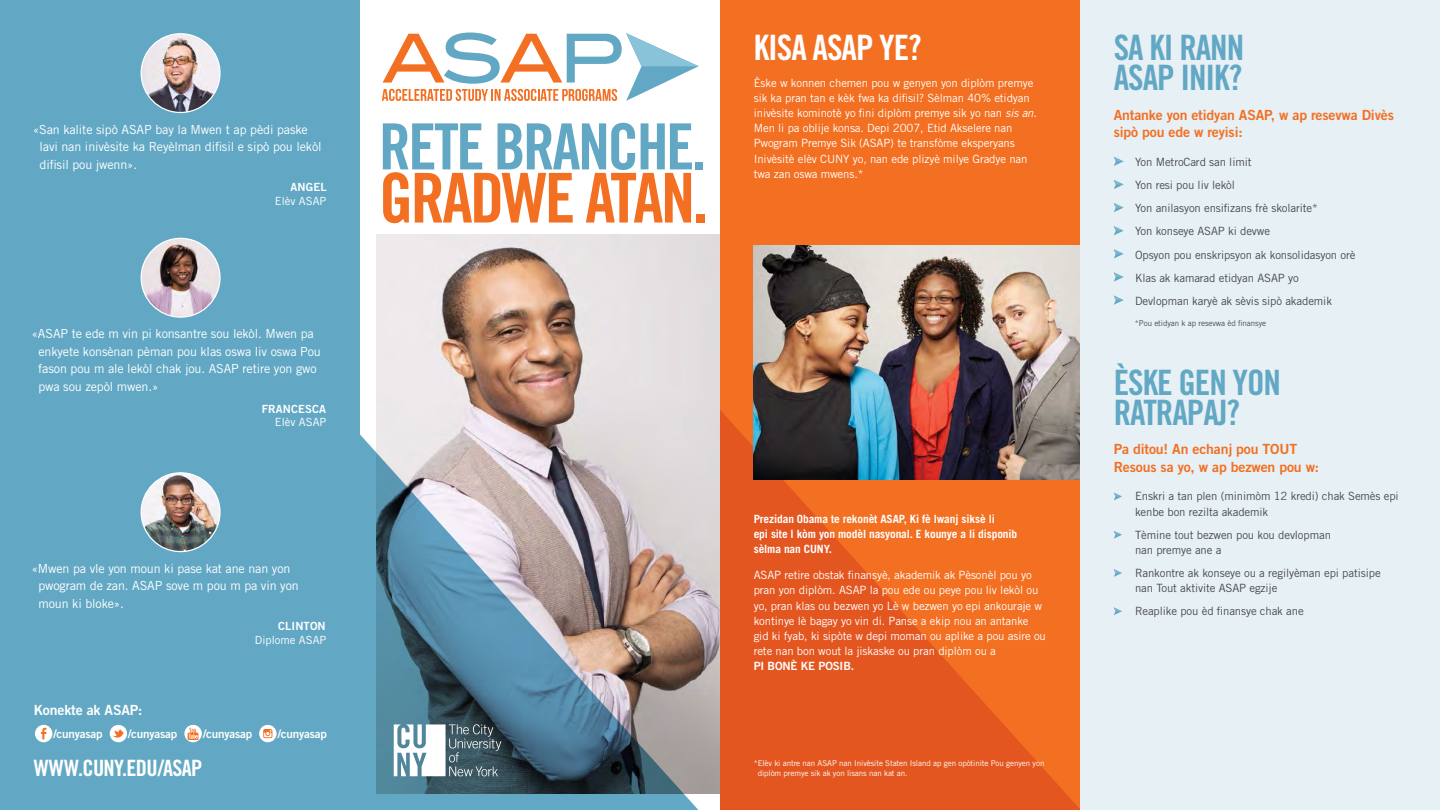
<style>
.page{position:relative;width:1440px;height:810px;background:#fff}
.page>*{position:absolute;margin:0;border:0;box-sizing:border-box;transform-origin:0 0}
.t1{font:68.75px "Trade Gothic Bold Cond Twenty";letter-spacing:-.04em;color:#f36f21}
.t2{font:63.75px "Trade Gothic Bold Cond Twenty";letter-spacing:-.04em;color:#62a8c4}
.t3{font:35px/30px "Trade Gothic Bold Cond Twenty";letter-spacing:-.03em;color:#62a8c4}
.t4{font:35px "Trade Gothic Bold Cond Twenty";letter-spacing:-.03em;color:#fff}
.t5{font:22.5px "Trade Gothic Bold Cond Twenty";letter-spacing:-.03em;color:#fff}
.t6{font:14px/17.8px "Trade Gothic Bold Two";letter-spacing:-.01em;color:#f36f21}
.t7{font:14px "Trade Gothic Bold Two";letter-spacing:-.01em;color:#fff}
.t8{font:12.5px/17.6px "Trade Gothic";letter-spacing:-.01em;color:#fff}
.t9{font:11.62px "Trade Gothic Bold Two";letter-spacing:-.015em;color:#fff}
.t10{font:11.38px/15.1px "Trade Gothic";letter-spacing:-.01em;color:#fff}
.t11{font:11.38px/23.1px "Trade Gothic";letter-spacing:-.01em;color:#4a4b4f}
.t12{font:700 11.38px/15.1px "Trade Gothic";letter-spacing:-.01em;color:#fff}
.t13{font:11.38px "Trade Gothic Bold Two";letter-spacing:-.01em;color:#fff}
.t14{font:11.25px "Trade Gothic";color:#fff}
.t15{font:11.25px "Trade Gothic Bold Two";letter-spacing:.01em;color:#fff}
.t16{font:8px/10.5px "Trade Gothic";letter-spacing:-.01em;color:#fff}
.t17{font:8px "Trade Gothic";letter-spacing:-.01em;color:#4a4b4f}
.s1{font-style:italic}
</style>
<div class="page">
<div style="left:1080px;top:0;width:360px;height:810px;background:#e7f0f5"></div>
<div style="left:720px;top:0;width:360px;height:810px;background:#f36f21"></div>
<svg style="left:720px;top:308px;width:360px;height:502px;fill:#e45620"></svg>
<svg style="left:1114px;top:157px;width:10px;height:9px"></svg>
<svg style="left:1114px;top:180px;width:10px;height:9px"></svg>
<svg style="left:1114px;top:203px;width:10px;height:9px"></svg>
<svg style="left:1114px;top:226px;width:10px;height:9px"></svg>
<svg style="left:1114px;top:249px;width:10px;height:10px"></svg>
<svg style="left:1114px;top:272px;width:10px;height:10px"></svg>
<svg style="left:1114px;top:296px;width:10px;height:9px"></svg>
<svg style="left:1114px;top:493px;width:8px;height:7px"></svg>
<svg style="left:1114px;top:531px;width:8px;height:8px"></svg>
<svg style="left:1114px;top:569px;width:8px;height:8px"></svg>
<svg style="left:1114px;top:607px;width:8px;height:8px"></svg>
<img style="left:754px;top:245px;width:326px;height:234px">
<img style="left:376px;top:235px;width:344px;height:559px">
<svg style="left:382px;top:33px;width:317px;height:68px"></svg>
<img style="left:360px;top:387px;width:339px;height:423px">
<svg style="left:394px;top:724px;width:107px;height:52px"></svg>
<div style="left:0;top:0;width:360px;height:810px;background:#62a8c4"></div>
<img style="left:141px;top:34px;width:79px;height:78px;border-radius:39px">
<div style="left:141px;top:33px;width:80px;height:80px;border:1px solid #fff;border-radius:50%"></div>
<img style="left:141px;top:238px;width:79px;height:79px;border-radius:39px">
<div style="left:141px;top:238px;width:80px;height:80px;border:1px solid #fff;border-radius:50%"></div>
<img style="left:141px;top:473px;width:79px;height:79px;border-radius:39px">
<div style="left:141px;top:472px;width:80px;height:80px;border:1px solid #fff;border-radius:50%"></div>
<div style="left:35px;top:725px;width:17px;height:17px;background:#fff;border-radius:50%"></div>
<svg style="left:41px;top:728px;width:5px;height:11px"></svg>
<div style="left:110px;top:725px;width:17px;height:17px;background:#fff;border-radius:50%"></div>
<svg style="left:113px;top:730px;width:11px;height:8px"></svg>
<div style="left:184px;top:725px;width:18px;height:17px;background:#fff;border-radius:50%"></div>
<svg style="left:187px;top:727px;width:12px;height:13px"></svg>
<svg style="left:259px;top:725px;width:18px;height:17px"></svg>
<svg style="left:263px;top:729px;width:9px;height:9px"></svg>
<p class="t8" style="left:40px;top:120px;width:284px;text-indent:-6px">«San kalite sipò ASAP bay la Mwen t ap pèdi paske lavi nan inivèsite ka Reyèlman difisil e sipò pou lekòl difisil pou jwenn».</p>
<p class="t15" style="left:291px;top:180px;width:38px">ANGEL</p>
<p class="t14" style="left:275px;top:194px;width:53px">Elèv ASAP</p>
<p class="t8" style="left:38px;top:325px;width:284px;text-indent:-6px">«ASAP te ede m vin pi konsantre sou lekòl. Mwen pa enkyete konsènan pèman pou klas oswa liv oswa Pou fason pou m ale lekòl chak jou. ASAP retire yon gwo pwa sou zepòl mwen.»</p>
<p class="t15" style="left:262px;top:402px;width:66px">FRANCESCA</p>
<p class="t14" style="left:275px;top:416px;width:53px">Elèv ASAP</p>
<p class="t8" style="left:38px;top:559px;width:262px;text-indent:-7px">«Mwen pa vle yon moun ki pase kat ane nan yon pwogram de zan. ASAP sove m pou m pa vin yon moun ki bloke».</p>
<p class="t15" style="left:278px;top:619px;width:49px">CLINTON</p>
<p class="t14" style="left:255px;top:633px;width:73px">Diplome ASAP</p>
<p class="t7" style="left:34px;top:701px;width:110px">Konekte ak ASAP:</p>
<p class="t9" style="left:54px;top:726px;width:51px">/cunyasap</p>
<p class="t9" style="left:128px;top:726px;width:51px">/cunyasap</p>
<p class="t9" style="left:203px;top:726px;width:51px">/cunyasap</p>
<p class="t9" style="left:278px;top:726px;width:51px">/cunyasap</p>
<h3 class="t5" style="left:34px;top:755px;width:170px">WWW.CUNY.EDU/ASAP</h3>
<h2 class="t2" style="left:379px;top:108px;width:328px">RETE BRANCHE.</h2>
<h1 class="t1" style="left:379px;top:156px;width:330px">GRADWE ATAN.</h1>
<h3 class="t4" style="left:754px;top:27px;width:170px">KISA ASAP YE?</h3>
<p class="t10" style="left:754px;top:75px;width:285px">Èske w konnen chemen pou w genyen yon diplòm premye sik ka pran tan e kèk fwa ka difisil? Sèlman 40% etidyan inivèsite kominotè yo fini diplòm premye sik yo nan <span class="s1">sis an</span>.<br>Men li pa oblije konsa. Depi 2007, Etid Akselere nan Pwogram Premye Sik (ASAP) te transfòme eksperyans Inivèsitè elèv CUNY yo, nan ede plizyè milye Gradye nan twa zan oswa mwens.*</p>
<p class="t12" style="left:754px;top:511px;width:265px">Prezidan Obama te rekonèt ASAP, Ki fè lwanj siksè li<br>epi site l kòm yon modèl nasyonal. E kounye a li disponib sèlma nan CUNY.</p>
<p class="t10" style="left:754px;top:568px;width:294px">ASAP retire obstak finansyè, akademik ak Pèsonèl pou yo pran yon diplòm. ASAP la pou ede ou peye pou liv lekòl ou yo, pran klas ou bezwen yo Lè w bezwen yo epi ankouraje w kontinye lè bagay yo vin di. Panse a ekip nou an antanke gid ki fyab, ki sipòte w depi moman ou aplike a pou asire ou rete nan bon wout la jiskaske ou pran diplòm ou a</p>
<p class="t13" style="left:754px;top:659px;width:102px">PI BONÈ KE POSIB.</p>
<p class="t16" style="left:758px;top:758px;width:288px;text-indent:-4px">*Elèv ki antre nan ASAP nan Inivèsite Staten Island ap gen opòtinite Pou genyen yon diplòm premye sik ak yon lisans nan kat an.</p>
<h3 class="t3" style="left:1114px;top:33px;width:132px">SA KI RANN<br>ASAP INIK?</h3>
<p class="t6" style="left:1114px;top:105px;width:282px">Antanke yon etidyan ASAP, w ap resevwa Divès sipò pou ede w reyisi:</p>
<p class="t11" style="left:1135px;top:150px;width:222px">Yon MetroCard san limit<br>Yon resi pou liv lekòl<br>Yon anilasyon ensifizans frè skolarite*<br>Yon konseye ASAP ki devwe<br>Opsyon pou enskripsyon ak konsolidasyon orè<br>Klas ak kamarad etidyan ASAP yo<br>Devlopman karyè ak sèvis sipò akademik</p>
<p class="t17" style="left:1135px;top:318px;width:133px">*Pou etidyan k ap resevwa èd finansye</p>
<h3 class="t3" style="left:1114px;top:367px;width:169px">ÈSKE GEN YON<br>RATRAPAJ?</h3>
<p class="t6" style="left:1114px;top:440px;width:207px">Pa ditou! An echanj pou TOUT<br>Resous sa yo, w ap bezwen pou w:</p>
<p class="t11" style="left:1135px;top:489px;width:265px;line-height:15.1px">Enskri a tan plen (minimòm 12 kredi) chak Semès epi kenbe bon rezilta akademik</p>
<p class="t11" style="left:1135px;top:527px;width:198px;line-height:15.1px">Tèmine tout bezwen pou kou devlopman nan premye ane a</p>
<p class="t11" style="left:1135px;top:565px;width:247px;line-height:15.1px">Rankontre ak konseye ou a regilyèman epi patisipe nan Tout aktivite ASAP egzije</p>
<p class="t11" style="left:1135px;top:599px;width:170px">Reaplike pou èd finansye chak ane</p>
</div>
